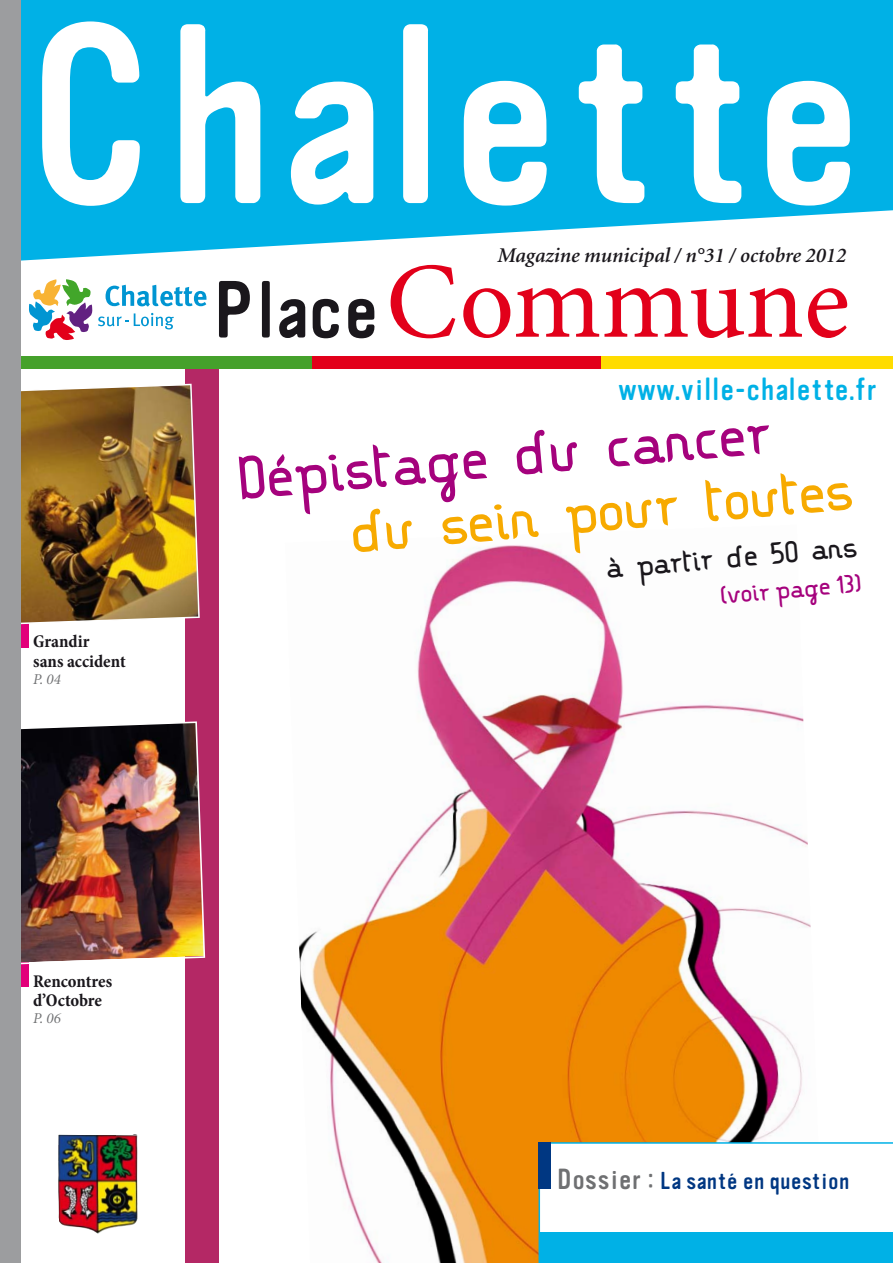
<style>
.page{position:relative;width:893px;height:1263px;background:#fff}
.page>*{position:absolute;margin:0;border:0;box-sizing:border-box;transform-origin:0 0}
.t1{font:54px "Vague";color:#a5027d}
.t2{font:52.5px "Vague";color:#f7aa00}
.t3{font:31.5px "Vinyl";color:#00b1e6}
.t4{font:27px "Vague";color:#1a171c}
.t5{font:24px "Vinyl";color:#003782}
.t6{font:22.65px "Vague";color:#a5027d}
.t7{font:italic 600 21px "Minion";color:#1a171c}
.t8{font:700 condensed 18px/19.5px "Minion Pro";color:#1a171c}
.t9{font:italic 15px "Minion";color:#6f7072}
.t10{font:600 8.55px "Franklin Gothic";color:#1a171c}
.s1{font-size:28.5px;color:#6f7072}
</style>
<div class="page">
<img style="left:58px;top:1135px;width:58px;height:99px">
<svg style="left:20px;top:0;width:873px;height:262px;fill:#00b1e6"></svg>
<svg style="left:42px;top:21px;width:808px;height:185px;fill:#00b1e6"></svg>
<div style="left:185px;top:363px;width:34px;height:900px;background:#b42865"></div>
<div style="left:20px;top:356px;width:292px;height:13px;background:#45a12b"></div>
<div style="left:312px;top:356px;width:292px;height:13px;background:#e2001a"></div>
<div style="left:601px;top:356px;width:292px;height:13px;background:#ffdc00"></div>
<div style="left:20px;top:952px;width:9px;height:35px;background:#e2007a"></div>
<img style="left:20px;top:721px;width:185px;height:243px">
<div style="left:20px;top:616px;width:9px;height:31px;background:#e2007a"></div>
<img style="left:20px;top:384px;width:180px;height:240px">
<div style="left:0;top:0;width:20px;height:1263px;background:#9c9d9f"></div>
<svg style="left:391px;top:265px;width:456px;height:73px"></svg>
<svg style="left:219px;top:281px;width:155px;height:57px"></svg>
<svg style="left:29px;top:279px;width:63px;height:61px"></svg>
<svg style="left:98px;top:313px;width:76px;height:16px"></svg>
<svg style="left:106px;top:285px;width:100px;height:22px"></svg>
<img style="left:299px;top:545px;width:512px;height:718px">
<svg style="left:538px;top:1142px;width:355px;height:121px"></svg>
<div style="left:538px;top:1142px;width:13px;height:47px;background:#003782"></div>
<div style="left:539px;top:1232px;width:354px;height:31px;background:#00b1e6"></div>
<p class="t8" style="left:33px;top:633px;width:94px">Grandir<br>sans accident</p>
<p class="t9" style="left:33px;top:673px;width:29px">P. 04</p>
<p class="t7" style="left:497px;top:248px;width:350px">Magazine municipal / n°31 / octobre 2012</p>
<h3 class="t3" style="left:618px;top:377px;width:261px">www.ville-chalette.fr</h3>
<h1 class="t1" style="left:239px;top:455px;width:536px;rotate:-5deg">Dépistage du cancer</h1>
<h2 class="t2" style="left:351px;top:509px;width:505px;rotate:-5deg">du sein pour toutes</h2>
<p class="t6" style="left:721px;top:585px;width:142px;rotate:-5deg">(voir page 13)</p>
<h3 class="t4" style="left:606px;top:556px;width:253px;rotate:-5deg">à partir de 50 ans</h3>
<p class="t8" style="left:33px;top:973px;width:81px">Rencontres d’Octobre</p>
<p class="t9" style="left:33px;top:1013px;width:29px">P. 06</p>
<p class="t10" style="left:133px;top:1127px;width:6px">g</p>
<h3 class="t5" style="left:557px;top:1172px;width:294px"><span class="s1">Dossier :</span> La santé en question</h3>
</div>
